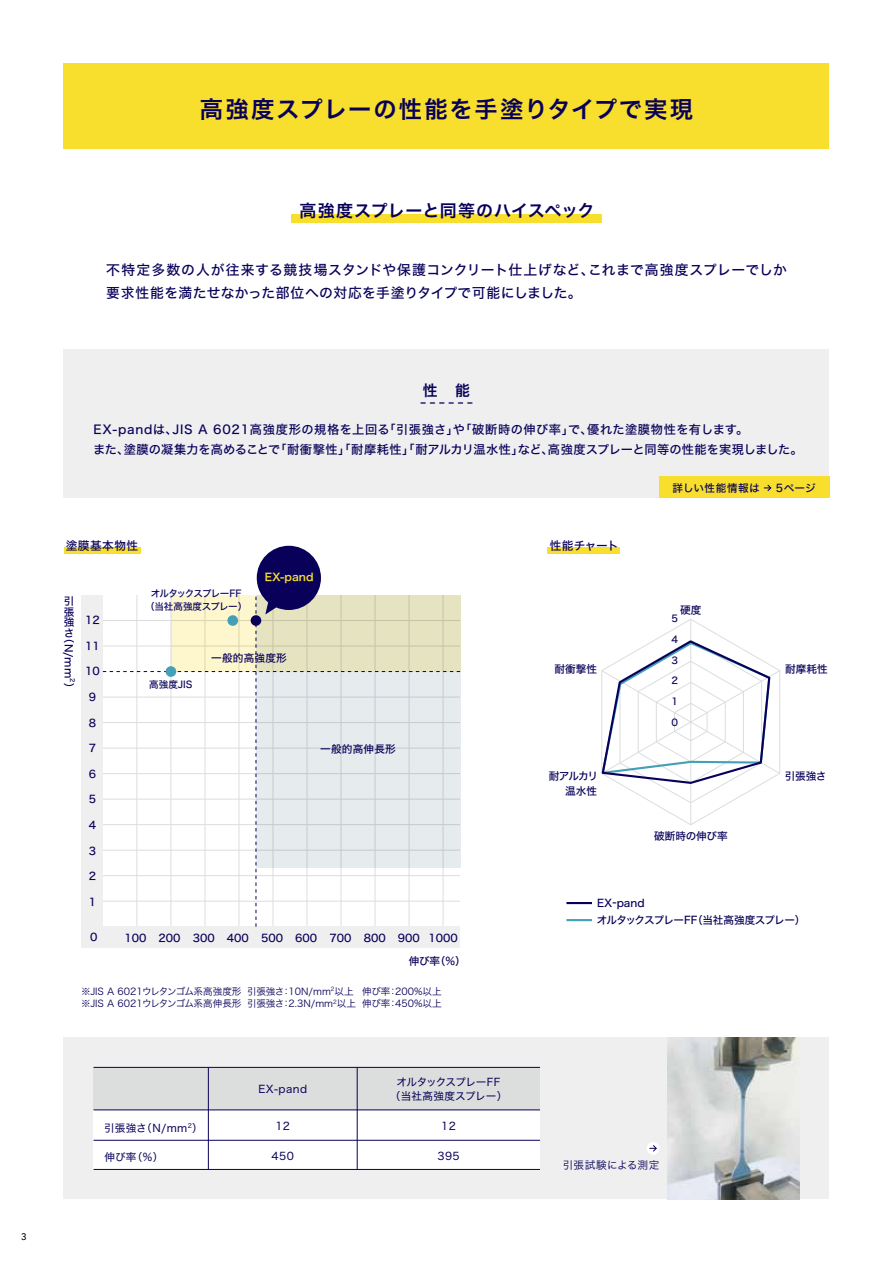
<style>
.page{position:relative;width:893px;height:1263px;background:#fff}
.page>*{position:absolute;margin:0;border:0;box-sizing:border-box;transform-origin:0 0}
.t1{font:23.4px "Hira Kaku Std W6";letter-spacing:.065em;color:#080059}
.t2{font:16.95px "Hira Kaku Std W6";letter-spacing:.01em;color:#080059}
.t3{font:14.85px "Hira Kaku Std W6";color:#080059}
.t4{font:13.8px/23.4px "Hira Kaku Std W5";letter-spacing:.03em;color:#080059}
.t5{font:12.15px/19.6px "Hira Kaku Std W5";letter-spacing:.03em;color:#080059}
.t6{font:11.7px "Hira Kaku Std W5";letter-spacing:.04em;color:#080059}
.t7{font:10.65px/10.5px "Hira Kaku Std W5";color:#080059;text-align:justify}
.t8{font:10.65px "Hira Kaku Std W4";letter-spacing:.035em;color:#080059}
.t9{font:10.65px/16.2px "Hira Kaku Std W5";letter-spacing:-.045em;color:#080059}
.t10{font:10.65px/14.9px "Hira Kaku Std W4";letter-spacing:-.025em;color:#080059;text-align:center}
.t11{font:10.65px "Hira Kaku Std W5";letter-spacing:.02em;color:#080059}
.t12{font:10.65px "Hira Kaku Std W5";letter-spacing:.035em;color:#080059}
.t13{font:10.65px "Hira Kaku Std W3";letter-spacing:.025em;color:#080059}
.t14{font:10.65px "Hira Kaku Std W5";letter-spacing:-.02em;color:#080059}
.t15{font:10.65px "Hira Kaku Std W6";color:#f8df2d}
.t16{font:9.6px/12.8px "Hira Kaku Pro W3";color:#080059}
.t17{font:9.6px/12.8px "Hira Kaku Std W5";letter-spacing:-.06em;color:#080059;text-align:center}
.t18{font:9.6px "Hira Kaku Std W5";letter-spacing:-.04em;color:#080059}
.t19{font:500 9.6px "Avenir";color:#000}
.t20{font:6.15px "Hira Kaku Std W5";color:#080059}
</style>
<div class="page">
<hr style="left:566px;top:902px;width:26px;height:2px;background:#080059">
<hr style="left:566px;top:919px;width:26px;height:2px;background:#43a0b6">
<svg style="left:601px;top:619px;width:179px;height:206px"></svg>
<div style="left:64px;top:1037px;width:765px;height:162px;background:#efefef"></div>
<div style="left:94px;top:1067px;width:446px;height:102px;background:#fff"></div>
<hr style="left:94px;top:1140px;width:446px;height:1px;background:#080059">
<div style="left:94px;top:1067px;width:446px;height:43px;background:#dcdddd"></div>
<hr style="left:94px;top:1110px;width:446px;height:1px;background:#080059">
<hr style="left:208px;top:1067px;width:1px;height:102px;background:#080059">
<hr style="left:357px;top:1067px;width:1px;height:102px;background:#080059">
<hr style="left:94px;top:1169px;width:446px;height:1px;background:#080059">
<hr style="left:94px;top:1067px;width:446px;height:1px;background:#080059">
<div style="left:64px;top:349px;width:765px;height:148px;background:#efefef"></div>
<div style="left:659px;top:476px;width:170px;height:21px;background:#f8df2d"></div>
<svg style="left:764px;top:484px;width:8px;height:8px"></svg>
<div style="left:64px;top:547px;width:76px;height:6px;background:#f8df2d"></div>
<div style="left:82px;top:927px;width:378px;height:21px;background:#efefef"></div>
<div style="left:82px;top:595px;width:21px;height:332px;background:#efefef"></div>
<div style="left:64px;top:64px;width:765px;height:85px;background:#f8df2d"></div>
<div style="left:292px;top:214px;width:310px;height:8px;background:#f8df2d"></div>
<div style="left:548px;top:547px;width:72px;height:6px;background:#f8df2d"></div>
<svg style="left:103px;top:546px;width:357px;height:381px"></svg>
<div style="left:227px;top:615px;width:11px;height:11px;background:#43a0b6;border-radius:50%"></div>
<div style="left:166px;top:666px;width:10px;height:11px;background:#43a0b6;border-radius:50%"></div>
<img style="left:668px;top:1037px;width:131px;height:162px">
<svg style="left:421px;top:402px;width:52px;height:2px"></svg>
<div style="left:647px;top:1142px;width:12px;height:13px;background:#fff;border-radius:50%"></div>
<svg style="left:650px;top:1145px;width:7px;height:7px"></svg>
<p class="t19" style="left:21px;top:1229px;width:7px">3</p>
<h1 class="t1" style="left:200px;top:91px;width:495px">高強度スプレーの性能を手塗りタイプで実現</h1>
<h2 class="t2" style="left:299px;top:197px;width:297px">高強度スプレーと同等のハイスペック</h2>
<p class="t4" style="left:106px;top:258px;width:682px">不特定多数の人が往来する競技場スタンドや保護コンクリート仕上げなど、これまで高強度スプレーでしか要求性能を満たせなかった部位への対応を手塗りタイプで可能にしました。</p>
<p class="t3" style="left:423px;top:379px;width:49px">性　能</p>
<p class="t5" style="left:93px;top:420px;width:711px">EX-pandは、JIS A 6021高強度形の規格を上回る「引張強さ」や「破断時の伸び率」で、優れた塗膜物性を有します。<br>また、塗膜の凝集力を高めることで「耐衝撃性」「耐摩耗性」「耐アルカリ温水性」など、高強度スプレーと同等の性能を実現しました。</p>
<p class="t12" style="left:673px;top:479px;width:145px">詳しい性能情報は　 5ページ</p>
<p class="t6" style="left:66px;top:536px;width:74px">塗膜基本物性</p>
<p class="t7" style="left:64px;top:596px;width:12px">引張強さ</p>
<p class="t7" style="left:64px;top:633px;width:12px">（</p>
<p class="t7" style="left:74px;top:643px;width:36px;rotate:90deg">N/mm</p>
<p class="t7" style="left:64px;top:683px;width:12px">）</p>
<p class="t20" style="left:77px;top:678px;width:6px;rotate:90deg">2</p>
<p class="t7" style="left:85px;top:615px;width:16px">12</p>
<p class="t7" style="left:85px;top:641px;width:16px">11</p>
<p class="t7" style="left:85px;top:666px;width:16px">10</p>
<p class="t7" style="left:89px;top:692px;width:9px">9</p>
<p class="t7" style="left:89px;top:717px;width:9px">8</p>
<p class="t7" style="left:89px;top:743px;width:9px">7</p>
<p class="t7" style="left:89px;top:769px;width:9px">6</p>
<p class="t7" style="left:89px;top:794px;width:9px">5</p>
<p class="t7" style="left:89px;top:820px;width:9px">4</p>
<p class="t7" style="left:89px;top:845px;width:9px">3</p>
<p class="t7" style="left:89px;top:871px;width:9px">2</p>
<p class="t7" style="left:89px;top:897px;width:9px">1</p>
<p class="t17" style="left:145px;top:587px;width:104px">オルタックスプレーFF（当社高強度スプレー）</p>
<p class="t15" style="left:265px;top:569px;width:50px">EX-pand</p>
<p class="t18" style="left:149px;top:677px;width:45px">高強度JIS</p>
<p class="t11" style="left:211px;top:650px;width:77px">一般的高強度形</p>
<p class="t11" style="left:320px;top:741px;width:77px">一般的高伸長形</p>
<p class="t7" style="left:90px;top:932px;width:9px">0</p>
<p class="t7" style="left:124px;top:932px;width:335px">100 200 300 400 500 600 700 800 900 1000</p>
<p class="t7" style="left:409px;top:956px;width:59px">伸び率（%）</p>
<p class="t16" style="left:81px;top:984px;width:362px">※JIS A 6021ウレタンゴム系高強度形 引張強さ：10N/mm<sup>2</sup>以上 伸び率：200%以上※JIS A 6021ウレタンゴム系高伸長形 引張強さ：2.3N/mm<sup>2</sup>以上 伸び率：450%以上</p>
<p class="t8" style="left:104px;top:1119px;width:100px">引張強さ（N/mm<sup>2</sup>）</p>
<p class="t8" style="left:104px;top:1149px;width:60px">伸び率（%）</p>
<p class="t8" style="left:258px;top:1081px;width:50px">EX-pand</p>
<p class="t8" style="left:275px;top:1118px;width:16px">12</p>
<p class="t8" style="left:272px;top:1148px;width:24px">450</p>
<p class="t10" style="left:390px;top:1074px;width:119px">オルタックスプレーFF<br>（当社高強度スプレー）</p>
<p class="t8" style="left:441px;top:1118px;width:16px">12</p>
<p class="t8" style="left:437px;top:1148px;width:24px">395</p>
<p class="t6" style="left:550px;top:536px;width:70px">性能チャート</p>
<p class="t7" style="left:555px;top:664px;width:44px">耐衝撃性</p>
<p class="t7" style="left:680px;top:605px;width:23px">硬度</p>
<p class="t18" style="left:671px;top:611px;width:8px">5</p>
<p class="t18" style="left:671px;top:632px;width:8px">4</p>
<p class="t18" style="left:671px;top:653px;width:8px">3</p>
<p class="t18" style="left:671px;top:673px;width:8px">2</p>
<p class="t18" style="left:671px;top:694px;width:8px">1</p>
<p class="t18" style="left:671px;top:715px;width:8px">0</p>
<p class="t7" style="left:785px;top:664px;width:44px">耐摩耗性</p>
<p class="t7" style="left:549px;top:771px;width:51px">耐アルカリ</p>
<p class="t7" style="left:785px;top:771px;width:43px">引張強さ</p>
<p class="t7" style="left:565px;top:785px;width:33px">温水性</p>
<p class="t14" style="left:654px;top:828px;width:75px">破断時の伸び率</p>
<p class="t9" style="left:597px;top:895px;width:210px">EX-pand<br>オルタックスプレーFF（当社高強度スプレー）</p>
<p class="t13" style="left:563px;top:1157px;width:98px">引張試験による測定</p>
</div>
